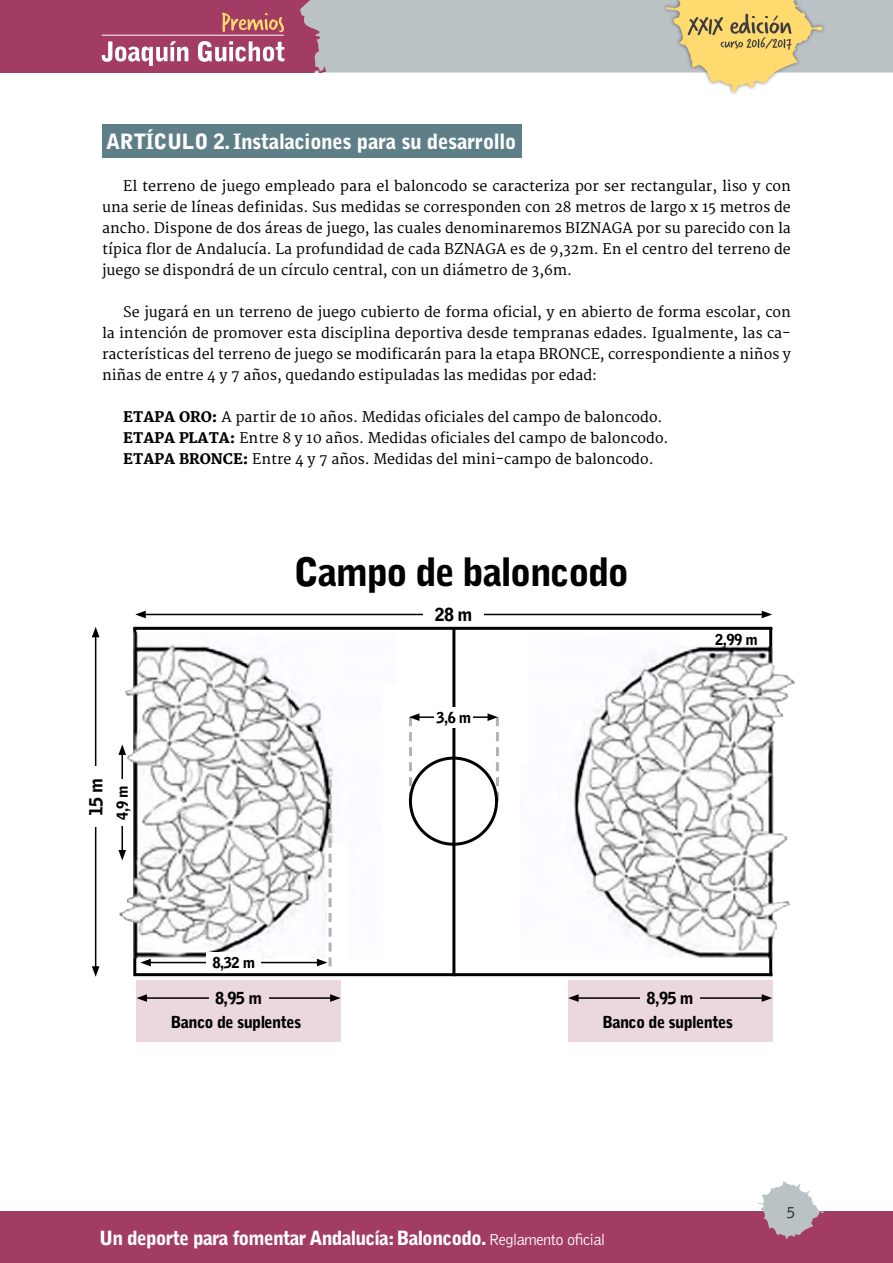
<style>
.page{position:relative;width:893px;height:1263px;background:#fff}
.page>*{position:absolute;margin:0;border:0;box-sizing:border-box;transform-origin:0 0}
.t1{font:900 39px "Bell Gothic Std";letter-spacing:-.04em;color:#000}
.t2{font:900 21px "Bell Gothic Std";letter-spacing:-.02em;color:#fff}
.t3{font:900 19.5px "Bell Gothic Std";letter-spacing:-.04em;color:#fff}
.t4{font:900 18px "Bell Gothic Std";color:#000}
.t5{font:900 16.5px "Bell Gothic Std";letter-spacing:-.04em;color:#000}
.t6{font:900 15px "Bell Gothic Std";color:#000}
.t7{font:700 15px "Bell Gothic Std";color:#3e3d40}
.t8{font:14.25px/21px "Merriweather";color:#000;text-align:justify}
.s1{font-weight:800}
.s2{font-weight:300;font-size:16.5px}
</style>
<div class="page">
<div style="left:0;top:1212px;width:893px;height:51px;background:#a23c64"></div>
<svg style="left:758px;top:1181px;width:66px;height:58px"></svg>
<svg style="left:0;top:0;width:893px;height:93px"></svg>
<div style="left:102px;top:124px;width:419px;height:34px;background:#5e7e88"></div>
<hr style="left:769px;top:628px;width:3px;height:348px;background:#000">
<hr style="left:133px;top:628px;width:3px;height:348px;background:#000">
<div style="left:136px;top:980px;width:205px;height:61px;background:#ead8dd"></div>
<div style="left:568px;top:980px;width:204px;height:61px;background:#ead8dd"></div>
<img style="left:119px;top:632px;width:676px;height:326px">
<hr style="left:143px;top:614px;width:621px;height:1px;background:#000">
<svg style="left:135px;top:611px;width:11px;height:7px"></svg>
<svg style="left:762px;top:611px;width:10px;height:7px"></svg>
<hr style="left:95px;top:635px;width:1px;height:333px;background:#000">
<svg style="left:92px;top:966px;width:7px;height:11px"></svg>
<svg style="left:92px;top:627px;width:7px;height:10px"></svg>
<hr style="left:149px;top:962px;width:170px;height:1px;background:#000">
<svg style="left:140px;top:959px;width:11px;height:7px"></svg>
<hr style="left:145px;top:997px;width:187px;height:2px;background:#000">
<svg style="left:136px;top:994px;width:11px;height:8px"></svg>
<svg style="left:330px;top:994px;width:11px;height:8px"></svg>
<hr style="left:576px;top:997px;width:188px;height:2px;background:#000">
<svg style="left:568px;top:994px;width:11px;height:8px"></svg>
<svg style="left:762px;top:994px;width:10px;height:8px"></svg>
<hr style="left:121px;top:752px;width:2px;height:100px;background:#000">
<svg style="left:118px;top:850px;width:8px;height:10px"></svg>
<svg style="left:118px;top:744px;width:8px;height:11px"></svg>
<div style="left:423px;top:602px;width:61px;height:25px;background:#fff"></div>
<div style="left:83px;top:766px;width:25px;height:61px;background:#fff"></div>
<div style="left:206px;top:952px;width:55px;height:21px;background:#fff"></div>
<div style="left:209px;top:988px;width:59px;height:20px;background:#ead8dd"></div>
<div style="left:640px;top:988px;width:60px;height:20px;background:#ead8dd"></div>
<div style="left:112px;top:779px;width:20px;height:46px;background:#fff"></div>
<svg style="left:317px;top:779px;width:15px;height:187px"></svg>
<hr style="left:135px;top:973px;width:637px;height:3px;background:#000">
<hr style="left:133px;top:627px;width:639px;height:3px;background:#000">
<hr style="left:452px;top:628px;width:3px;height:348px;background:#000">
<hr style="left:417px;top:716px;width:73px;height:2px;background:#000">
<svg style="left:409px;top:713px;width:10px;height:88px"></svg>
<svg style="left:487px;top:713px;width:12px;height:88px"></svg>
<div style="left:435px;top:707px;width:38px;height:20px;background:#fff"></div>
<div style="left:409px;top:757px;width:89px;height:89px;border:3px solid #000;border-radius:50%"></div>
<h2 class="t2" style="left:106px;top:129px;width:412px">ARTÍCULO 2. Instalaciones para su desarrollo</h2>
<p class="t8" style="left:102px;top:176px;width:690px;text-indent:21px">El terreno de juego empleado para el baloncodo se caracteriza por ser rectangular, liso y con una serie de líneas definidas. Sus medidas se corresponden con 28 metros de largo x 15 metros de ancho. Dispone de dos áreas de juego, las cuales denominaremos BIZNAGA por su parecido con la típica flor de Andalucía. La profundidad de cada BZNAGA es de 9,32m. En el centro del terreno de juego se dispondrá de un círculo central, con un diámetro de 3,6m.</p>
<p class="t8" style="left:102px;top:302px;width:690px;text-indent:21px">Se jugará en un terreno de juego cubierto de forma oficial, y en abierto de forma escolar, con la intención de promover esta disciplina deportiva desde tempranas edades. Igualmente, las ca&shy;racterísticas del terreno de juego se modificarán para la etapa BRONCE, correspondiente a niños y niñas de entre 4 y 7 años, quedando estipuladas las medidas por edad:</p>
<p class="t8" style="left:123px;top:407px;width:547px;text-align:left"><span class="s1">ETAPA ORO:</span> A partir de 10 años. Medidas oficiales del campo de baloncodo.<br><span class="s1">ETAPA PLATA:</span> Entre 8 y 10 años. Medidas oficiales del campo de baloncodo.<br><span class="s1">ETAPA BRONCE:</span> Entre 4 y 7 años. Medidas del mini-campo de baloncodo.</p>
<p class="t4" style="left:85px;top:816px;width:39px;rotate:-90deg">15 m</p>
<p class="t6" style="left:114px;top:820px;width:37px;rotate:-90deg">4,9 m</p>
<h1 class="t1" style="left:293px;top:549px;width:337px">Campo de baloncodo</h1>
<p class="t4" style="left:435px;top:604px;width:39px">28 m</p>
<p class="t6" style="left:436px;top:709px;width:37px">3,6 m</p>
<p class="t6" style="left:715px;top:631px;width:44px">2,99 m</p>
<p class="t6" style="left:212px;top:954px;width:44px">8,32 m</p>
<p class="t5" style="left:215px;top:989px;width:49px">8,95 m</p>
<p class="t5" style="left:647px;top:989px;width:49px">8,95 m</p>
<p class="t5" style="left:171px;top:1013px;width:132px">Banco de suplentes</p>
<p class="t5" style="left:602px;top:1013px;width:132px">Banco de suplentes</p>
<h3 class="t3" style="left:99px;top:1226px;width:508px">Un deporte para fomentar Andalucía: Baloncodo. <span class="s2">Reglamento oficial</span></h3>
<p class="t7" style="left:787px;top:1203px;width:10px">5</p>
</div>
